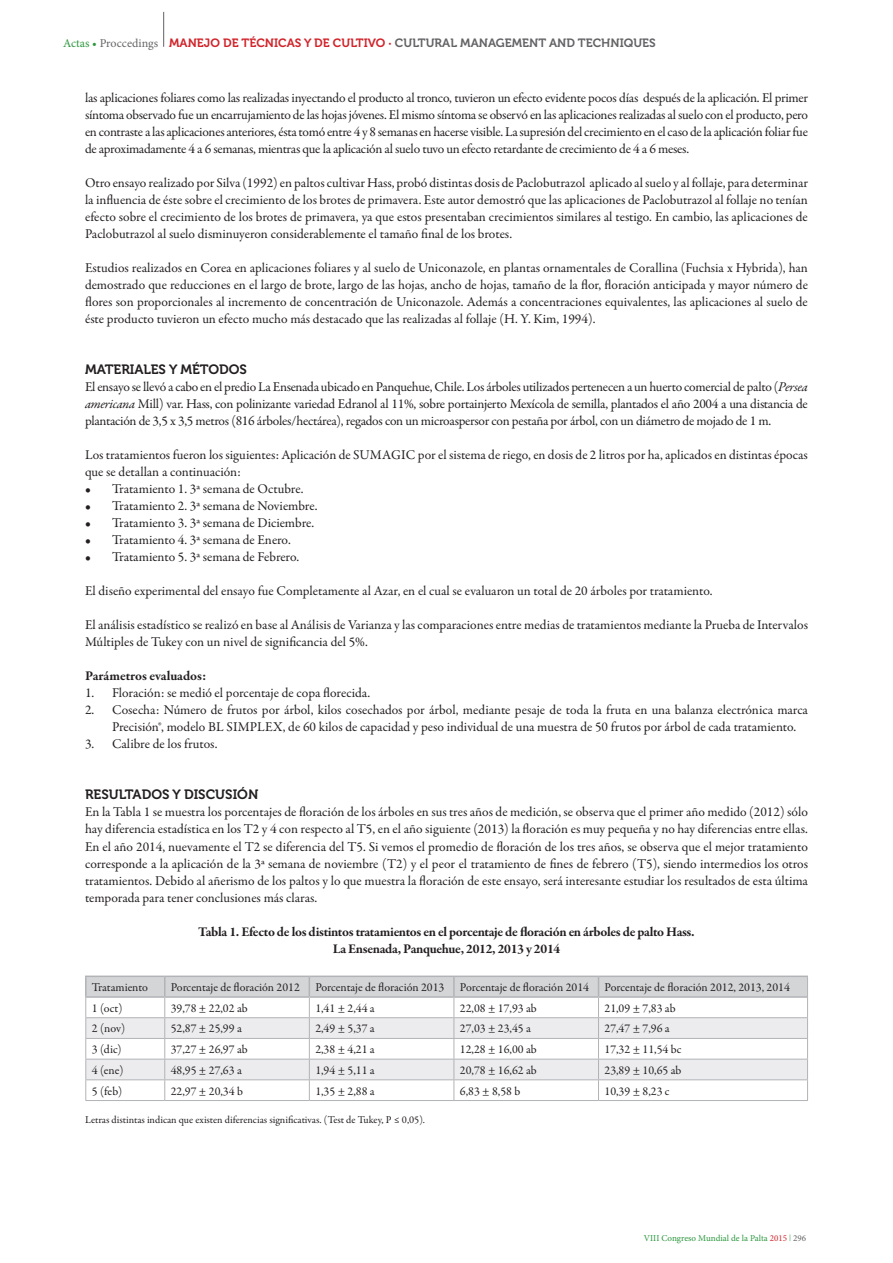
<style>
.page{position:relative;width:893px;height:1263px;background:#fff}
.page>*{position:absolute;margin:0;border:0;box-sizing:border-box;transform-origin:0 0}
.Estilo_de_párrafo_3{font:13.5px/17px "Garamond Premr Pro";color:#231f20;text-align:justify}
.Estilo_de_párrafo_3-2{font:700 13.5px "Garamond Premr Pro";letter-spacing:-.02em;color:#231f20}
.subtítulo{font:13.5px "Museo 700";color:#231f20}
.Estilo_de_párrafo_3-3{font:700 13.5px "Garamond Premr Pro";color:#231f20}
.Estilo_de_párrafo_3-4{font:12px "Garamond Premr Pro";color:#231f20}
.t1{font:12px "Museo 700";color:#636366}
.t2{font:12px "Minion Pro";color:#656568}
.Estilo_de_párrafo_2{font:10.5px "Garamond Premr Pro";color:#231f20}
.t3{font:9px "Minion Pro";color:#2a973d}
.s1{color:#2a973d}
.s2{color:#d1232a}
.s3{font-family:"Archer";color:#d1232a}
.s4{font-style:italic}
.s5{font-family:"Helvetica Neue LT Std";font-weight:300;font-stretch:condensed}
.s6{color:#636366}
</style>
<div class="page">
<hr style="left:85px;top:975px;width:80px;height:2px;background:#b2b3b7">
<hr style="left:165px;top:975px;width:144px;height:2px;background:#b2b3b7">
<hr style="left:309px;top:975px;width:145px;height:2px;background:#b2b3b7">
<hr style="left:454px;top:975px;width:144px;height:2px;background:#b2b3b7">
<hr style="left:598px;top:975px;width:210px;height:2px;background:#b2b3b7">
<svg style="left:85px;top:976px;width:723px;height:124px"></svg>
<hr style="left:85px;top:1100px;width:80px;height:1px;background:#b2b3b7">
<hr style="left:165px;top:1100px;width:144px;height:1px;background:#b2b3b7">
<hr style="left:309px;top:1100px;width:145px;height:1px;background:#b2b3b7">
<hr style="left:454px;top:1100px;width:144px;height:1px;background:#b2b3b7">
<hr style="left:598px;top:1100px;width:210px;height:1px;background:#b2b3b7">
<hr style="left:163px;top:12px;width:1px;height:35px;background:#636366">
<p class="t2" style="left:63px;top:35px;width:97px"><span class="s1">Actas •</span> Proccedings</p>
<p class="t1" style="left:169px;top:36px;width:488px"><span class="s2">MANEJO DE TÉCNICAS Y DE CULTIVO</span> <span class="s3">•</span> CULTURAL MANAGEMENT AND TECHNIQUES</p>
<p class="Estilo_de_párrafo_3" style="left:85px;top:90px;width:724px">las aplicaciones foliares como las realizadas inyectando el producto al tronco, tuvieron un efecto evidente pocos días después de la aplicación. El primer síntoma observado fue un encarrujamiento de las hojas jóvenes. El mismo síntoma se observó en las aplicaciones realizadas al suelo con el producto, pero en contraste a las aplicaciones anteriores, ésta tomó entre 4 y 8 semanas en hacerse visible. La supresión del crecimiento en el caso de la aplicación foliar fue de aproximadamente 4 a 6 semanas, mientras que la aplicación al suelo tuvo un efecto retardante de crecimiento de 4 a 6 meses.</p>
<p class="Estilo_de_párrafo_3" style="left:85px;top:175px;width:724px">Otro ensayo realizado por Silva (1992) en paltos cultivar Hass, probó distintas dosis de Paclobutrazol aplicado al suelo y al follaje, para determinar la influencia de éste sobre el crecimiento de los brotes de primavera. Este autor demostró que las aplicaciones de Paclobutrazol al follaje no tenían efecto sobre el crecimiento de los brotes de primavera, ya que estos presentaban crecimientos similares al testigo. En cambio, las aplicaciones de Paclobutrazol al suelo disminuyeron considerablemente el tamaño final de los brotes.</p>
<p class="Estilo_de_párrafo_3" style="left:85px;top:260px;width:724px">Estudios realizados en Corea en aplicaciones foliares y al suelo de Uniconazole, en plantas ornamentales de Corallina (Fuchsia x Hybrida), han demostrado que reducciones en el largo de brote, largo de las hojas, ancho de hojas, tamaño de la flor, floración anticipada y mayor número de flores son proporcionales al incremento de concentración de Uniconazole. Además a concentraciones equivalentes, las aplicaciones al suelo de éste producto tuvieron un efecto mucho más destacado que las realizadas al follaje (H. Y. Kim, 1994).</p>
<p class="subtítulo" style="left:85px;top:362px;width:163px">MATERIALES Y MÉTODOS</p>
<p class="Estilo_de_párrafo_3" style="left:85px;top:379px;width:724px">El ensayo se llevó a cabo en el predio La Ensenada ubicado en Panquehue, Chile. Los árboles utilizados pertenecen a un huerto comercial de palto (<span class="s4">Persea americana</span> Mill) var. Hass, con polinizante variedad Edranol al 11%, sobre portainjerto Mexícola de semilla, plantados el año 2004 a una distancia de plantación de 3,5 x 3,5 metros (816 árboles/hectárea), regados con un microaspersor con pestaña por árbol, con un diámetro de mojado de 1 m.</p>
<p class="Estilo_de_párrafo_3" style="left:85px;top:447px;width:724px">Los tratamientos fueron los siguientes: Aplicación de SUMAGIC por el sistema de riego, en dosis de 2 litros por ha, aplicados en distintas épocas que se detallan a continuación:</p>
<p class="Estilo_de_párrafo_3" style="left:85px;top:481px;width:220px">• Tratamiento 1. 3ª semana de Octubre.</p>
<p class="Estilo_de_párrafo_3" style="left:85px;top:498px;width:234px">• Tratamiento 2. 3ª semana de Noviembre.</p>
<p class="Estilo_de_párrafo_3" style="left:85px;top:515px;width:231px">• Tratamiento 3. 3ª semana de Diciembre.</p>
<p class="Estilo_de_párrafo_3" style="left:85px;top:532px;width:207px">• Tratamiento 4. 3ª semana de Enero.</p>
<p class="Estilo_de_párrafo_3" style="left:85px;top:549px;width:216px">• Tratamiento 5. 3ª semana de Febrero.</p>
<p class="Estilo_de_párrafo_3" style="left:85px;top:583px;width:629px">El diseño experimental del ensayo fue Completamente al Azar, en el cual se evaluaron un total de 20 árboles por tratamiento.</p>
<p class="Estilo_de_párrafo_3" style="left:85px;top:617px;width:724px">El análisis estadístico se realizó en base al Análisis de Varianza y las comparaciones entre medias de tratamientos mediante la Prueba de Intervalos<br>Múltiples de Tukey con un nivel de significancia del 5%.</p>
<p class="Estilo_de_párrafo_3-3" style="left:85px;top:668px;width:123px">Parámetros evaluados:</p>
<p class="Estilo_de_párrafo_3" style="left:85px;top:685px;width:287px">1. Floración: se medió el porcentaje de copa florecida.</p>
<p class="Estilo_de_párrafo_3" style="left:112px;top:702px;width:697px;text-indent:-27px">2. Cosecha: Número de frutos por árbol, kilos cosechados por árbol, mediante pesaje de toda la fruta en una balanza electrónica marca<br>Precisión®, modelo BL SIMPLEX, de 60 kilos de capacidad y peso individual de una muestra de 50 frutos por árbol de cada tratamiento.</p>
<p class="Estilo_de_párrafo_3" style="left:85px;top:736px;width:134px">3. Calibre de los frutos.</p>
<p class="subtítulo" style="left:85px;top:787px;width:175px">RESULTADOS Y DISCUSIÓN</p>
<p class="Estilo_de_párrafo_3" style="left:85px;top:804px;width:724px">En la Tabla 1 se muestra los porcentajes de floración de los árboles en sus tres años de medición, se observa que el primer año medido (2012) sólo hay diferencia estadística en los T2 y 4 con respecto al T5, en el año siguiente (2013) la floración es muy pequeña y no hay diferencias entre ellas.<br>En el año 2014, nuevamente el T2 se diferencia del T5. Si vemos el promedio de floración de los tres años, se observa que el mejor tratamiento corresponde a la aplicación de la 3ª semana de noviembre (T2) y el peor el tratamiento de fines de febrero (T5), siendo intermedios los otros tratamientos. Debido al añerismo de los paltos y lo que muestra la floración de este ensayo, será interesante estudiar los resultados de esta última temporada para tener conclusiones más claras.</p>
<p class="Estilo_de_párrafo_3-2" style="left:198px;top:923px;width:498px">Tabla 1. Efecto de los distintos tratamientos en el porcentaje de floración en árboles de palto Hass.</p>
<p class="Estilo_de_párrafo_3-2" style="left:333px;top:940px;width:229px">La Ensenada, Panquehue, 2012, 2013 y 2014</p>
<p class="Estilo_de_párrafo_3-4" style="left:92px;top:980px;width:58px">Tratamiento</p>
<p class="Estilo_de_párrafo_3-4" style="left:171px;top:980px;width:131px">Porcentaje de floración 2012</p>
<p class="Estilo_de_párrafo_3-4" style="left:315px;top:980px;width:131px">Porcentaje de floración 2013</p>
<p class="Estilo_de_párrafo_3-4" style="left:460px;top:980px;width:131px">Porcentaje de floración 2014</p>
<p class="Estilo_de_párrafo_3-4" style="left:604px;top:980px;width:187px">Porcentaje de floración 2012, 2013, 2014</p>
<p class="Estilo_de_párrafo_3-4" style="left:92px;top:1001px;width:32px">1 (oct)</p>
<p class="Estilo_de_párrafo_3-4" style="left:171px;top:1001px;width:78px">39,78 ± 22,02 ab</p>
<p class="Estilo_de_párrafo_3-4" style="left:315px;top:1001px;width:61px">1,41 ± 2,44 a</p>
<p class="Estilo_de_párrafo_3-4" style="left:460px;top:1001px;width:78px">22,08 ± 17,93 ab</p>
<p class="Estilo_de_párrafo_3-4" style="left:604px;top:1001px;width:72px">21,09 ± 7,83 ab</p>
<p class="Estilo_de_párrafo_3-4" style="left:92px;top:1021px;width:35px">2 (nov)</p>
<p class="Estilo_de_párrafo_3-4" style="left:171px;top:1021px;width:72px">52,87 ± 25,99 a</p>
<p class="Estilo_de_párrafo_3-4" style="left:315px;top:1021px;width:61px">2,49 ± 5,37 a</p>
<p class="Estilo_de_párrafo_3-4" style="left:460px;top:1021px;width:72px">27,03 ± 23,45 a</p>
<p class="Estilo_de_párrafo_3-4" style="left:604px;top:1021px;width:67px">27,47 ± 7,96 a</p>
<p class="Estilo_de_párrafo_3-4" style="left:92px;top:1042px;width:31px">3 (dic)</p>
<p class="Estilo_de_párrafo_3-4" style="left:171px;top:1042px;width:78px">37,27 ± 26,97 ab</p>
<p class="Estilo_de_párrafo_3-4" style="left:315px;top:1042px;width:61px">2,38 ± 4,21 a</p>
<p class="Estilo_de_párrafo_3-4" style="left:460px;top:1042px;width:78px">12,28 ± 16,00 ab</p>
<p class="Estilo_de_párrafo_3-4" style="left:604px;top:1042px;width:78px">17,32 ± 11,54 bc</p>
<p class="Estilo_de_párrafo_3-4" style="left:92px;top:1063px;width:33px">4 (ene)</p>
<p class="Estilo_de_párrafo_3-4" style="left:171px;top:1063px;width:72px">48,95 ± 27,63 a</p>
<p class="Estilo_de_párrafo_3-4" style="left:315px;top:1063px;width:61px">1,94 ± 5,11 a</p>
<p class="Estilo_de_párrafo_3-4" style="left:460px;top:1063px;width:78px">20,78 ± 16,62 ab</p>
<p class="Estilo_de_párrafo_3-4" style="left:604px;top:1063px;width:78px">23,89 ± 10,65 ab</p>
<p class="Estilo_de_párrafo_3-4" style="left:92px;top:1083px;width:32px">5 (feb)</p>
<p class="Estilo_de_párrafo_3-4" style="left:171px;top:1083px;width:74px">22,97 ± 20,34 b</p>
<p class="Estilo_de_párrafo_3-4" style="left:315px;top:1083px;width:61px">1,35 ± 2,88 a</p>
<p class="Estilo_de_párrafo_3-4" style="left:460px;top:1083px;width:62px">6,83 ± 8,58 b</p>
<p class="Estilo_de_párrafo_3-4" style="left:604px;top:1083px;width:67px">10,39 ± 8,23 c</p>
<p class="Estilo_de_párrafo_2" style="left:85px;top:1113px;width:342px">Letras distintas indican que existen diferencias significativas. (Test de Tukey, P ≤ 0,05).</p>
<p class="t3" style="left:644px;top:1232px;width:164px">VIII Congreso Mundial de la Palta <span class="s2">2015</span> <span class="s5">|</span> <span class="s6">296</span></p>
</div>
